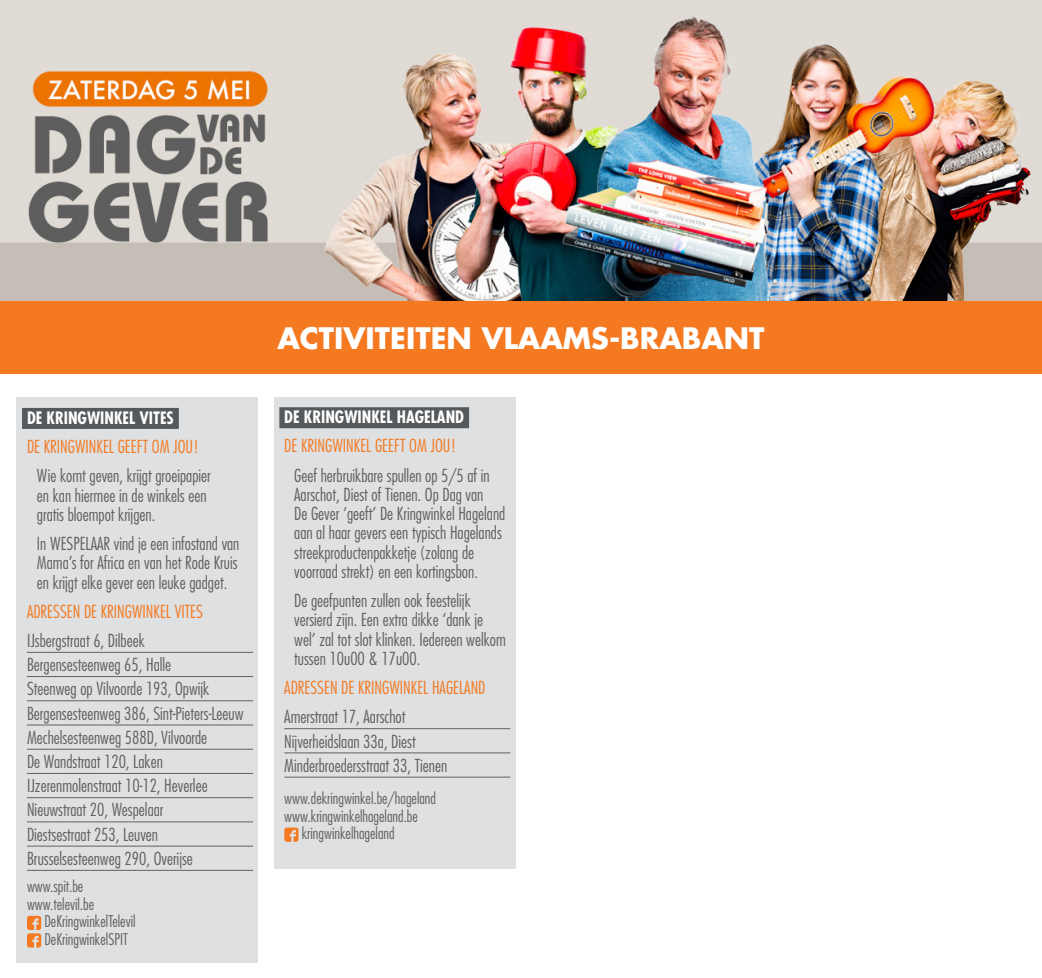
<style>
.page{position:relative;width:1042px;height:978px;background:#fff}
.page>*{position:absolute;margin:0;border:0;box-sizing:border-box;transform-origin:0 0}
.t1{font:28.88px "Futura Std";color:#fff}
.t2{font:700 28.88px "Futura Std";color:#fff}
.t3{font:300 condensed 17.5px/19.2px "Futura Std";color:#606162}
.t4{font:300 condensed 17.5px "Futura Std";color:#f47921}
.t5{font:700 condensed 16.62px "Futura Std";color:#fff}
.t6{font:300 condensed 15.75px "Futura Std";color:#606162}
</style>
<div class="page">
<img style="left:0;top:0;width:1042px;height:301px">
<div style="left:274px;top:397px;width:241px;height:471px;background:#dee0e1"></div>
<div style="left:279px;top:407px;width:190px;height:21px;background:#55595c"></div>
<hr style="left:284px;top:728px;width:226px;height:1px;background:#606162">
<hr style="left:284px;top:752px;width:226px;height:1px;background:#606162">
<hr style="left:284px;top:776px;width:226px;height:1px;background:#606162">
<svg style="left:284px;top:827px;width:14px;height:14px"></svg>
<div style="left:17px;top:398px;width:241px;height:565px;background:#dee0e1"></div>
<div style="left:22px;top:408px;width:157px;height:21px;background:#55595c"></div>
<hr style="left:27px;top:652px;width:226px;height:1px;background:#606162">
<hr style="left:27px;top:676px;width:226px;height:1px;background:#606162">
<hr style="left:27px;top:700px;width:226px;height:1px;background:#606162">
<hr style="left:27px;top:724px;width:226px;height:1px;background:#606162">
<hr style="left:27px;top:748px;width:226px;height:1px;background:#606162">
<hr style="left:27px;top:773px;width:226px;height:1px;background:#606162">
<hr style="left:27px;top:797px;width:226px;height:1px;background:#606162">
<hr style="left:27px;top:821px;width:226px;height:1px;background:#606162">
<hr style="left:27px;top:845px;width:226px;height:1px;background:#606162">
<hr style="left:27px;top:869px;width:226px;height:1px;background:#606162">
<svg style="left:27px;top:915px;width:14px;height:32px"></svg>
<div style="left:0;top:301px;width:1042px;height:72px;background:#f47921"></div>
<p class="t5" style="left:27px;top:407px;width:148px">DE KRINGWINKEL VITES</p>
<p class="t4" style="left:27px;top:436px;width:174px">DE KRINGWINKEL GEEFT OM JOU!</p>
<p class="t3" style="left:37px;top:466px;width:175px">Wie komt geven, krijgt groeipapier en kan hiermee in de winkels een gratis bloempot krijgen.</p>
<p class="t3" style="left:37px;top:534px;width:204px;text-align:justify">In WESPELAAR vind je een infostand van Mama’s for Africa en van het Rode Kruis en krijgt elke gever een leuke gadget.</p>
<p class="t4" style="left:27px;top:601px;width:177px">ADRESSEN DE KRINGWINKEL VITES</p>
<p class="t3" style="left:27px;top:628px;width:218px;line-height:24.2px">IJsbergstraat 6, Dilbeek<br>Bergensesteenweg 65, Halle<br>Steenweg op Vilvoorde 193, Opwijk<br>Bergensesteenweg 386, Sint-Pieters-Leeuw<br>Mechelsesteenweg 588D, Vilvoorde<br>De Wandstraat 120, Laken<br>IJzerenmolenstraat 10-12, Heverlee<br>Nieuwstraat 20, Wespelaar<br>Diestsestraat 253, Leuven<br>Brusselsesteenweg 290, Overijse</p>
<p class="t6" style="left:27px;top:877px;width:58px">www.spit.be</p>
<p class="t6" style="left:27px;top:894px;width:69px">www.televil.be</p>
<p class="t6" style="left:44px;top:912px;width:93px">DeKringwinkelTelevil</p>
<p class="t6" style="left:44px;top:929px;width:85px">DeKringwinkelSPIT</p>
<h1 class="t1" style="left:308px;top:320px;width:428px">ACTIVITEITEN VLAAMS-BRABANT</h1>
<h1 class="t2" style="left:277px;top:319px;width:242px">ACTIVITEITEN VL</h1>
<h1 class="t2" style="left:591px;top:319px;width:175px">S-BRABANT</h1>
<p class="t5" style="left:284px;top:407px;width:181px">DE KRINGWINKEL HAGELAND</p>
<p class="t4" style="left:284px;top:435px;width:174px">DE KRINGWINKEL GEEFT OM JOU!</p>
<p class="t3" style="left:294px;top:465px;width:213px">Geef herbruikbare spullen op 5/5 af in Aarschot, Diest of Tienen. Op Dag van<br>De Gever ‘geeft’ De Kringwinkel Hageland aan al haar gevers een typisch Hagelands streekproductenpakketje (zolang de voorraad strekt) en een kortingsbon.</p>
<p class="t3" style="left:294px;top:591px;width:213px">De geefpunten zullen ook feestelijk versierd zijn. Een extra dikke ‘dank je wel’ zal tot slot klinken. Iedereen welkom tussen 10u00 &amp; 17u00.</p>
<p class="t4" style="left:284px;top:677px;width:203px">ADRESSEN DE KRINGWINKEL HAGELAND</p>
<p class="t3" style="left:284px;top:704px;width:165px;line-height:24.2px">Amerstraat 17, Aarschot<br>Nijverheidslaan 33a, Diest<br>Minderbroedersstraat 33, Tienen</p>
<p class="t6" style="left:284px;top:789px;width:153px">www.dekringwinkel.be/hageland</p>
<p class="t6" style="left:284px;top:806px;width:135px">www.kringwinkelhageland.be</p>
<p class="t6" style="left:302px;top:824px;width:94px">kringwinkelhageland</p>
</div>
